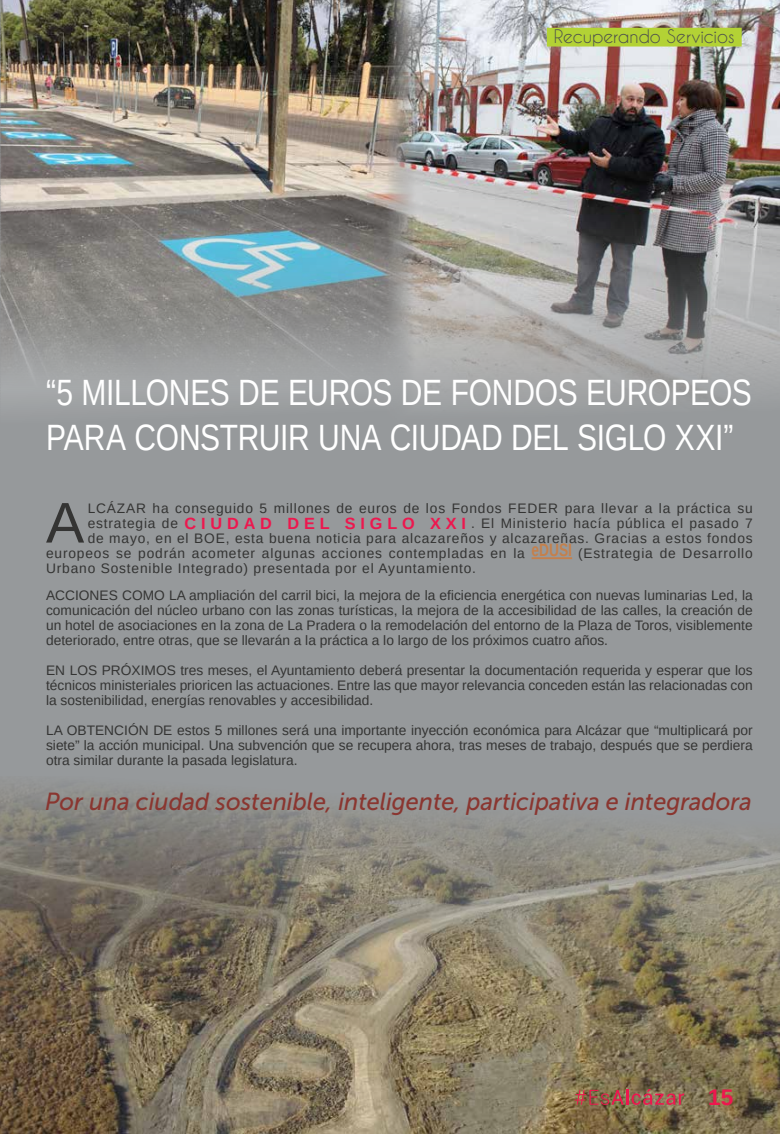
<style>
.page{position:relative;width:780px;height:1134px;background:#96999b}
.page>*{position:absolute;margin:0;border:0;box-sizing:border-box;transform-origin:0 0}
.t1{font:57.38px "Arimo";color:#343433}
.t2{font:36.62px "Arimo";color:#fff;scale:.82 1}
.t3{font:italic 24.62px "Museo Sans 500";color:#8a3630;scale:.96 1}
.t4{font:700 22.5px "Arimo";color:#ed174e}
.t5{font:17.5px "Caviar Dreams";letter-spacing:-.01em;color:#4b4d4d}
.t6{font:13.75px/15px "Arimo";letter-spacing:.06em;color:#343433;text-align:justify}
.t7{font:13.75px "Arimo";color:#343433}
.s1{font-weight:700;font-size:16.25px;color:#ed174e}
.s2{font-weight:700;font-size:17.88px;color:#c4804c}
</style>
<div class="page">
<img style="left:420px;top:0;width:360px;height:402px">
<img style="left:1px;top:0;width:419px;height:403px">
<div style="left:547px;top:28px;width:194px;height:19px;background:#b3d235"></div>
<img style="left:1px;top:784px;width:779px;height:350px">
<hr style="left:531px;top:557px;width:41px;height:2px;background:#c4804c">
<svg style="left:574px;top:1089px;width:110px;height:16px;background:#9e5c4f"></svg>
<p class="t5" style="left:554px;top:26px;width:182px">Recuperando Servicios</p>
<h2 class="t2" style="left:46px;top:369px;width:67px">“5 millones</h2>
<h2 class="t2" style="left:238px;top:369px;width:87px">de euros</h2>
<h2 class="t2" style="left:401px;top:369px;width:87px">de fondos</h2>
<h2 class="t2" style="left:586px;top:369px;width:26px">europeos</h2>
<h2 class="t2" style="left:46px;top:414px;width:25px">para</h2>
<h2 class="t2" style="left:135px;top:414px;width:25px">construir</h2>
<h2 class="t2" style="left:318px;top:414px;width:26px">una</h2>
<h2 class="t2" style="left:390px;top:414px;width:24px">ciudad</h2>
<h2 class="t2" style="left:511px;top:414px;width:23px">del</h2>
<h2 class="t2" style="left:577px;top:414px;width:23px">siglo</h2>
<h2 class="t2" style="left:674px;top:414px;width:73px">xxI”</h2>
<h1 class="t1" style="left:46px;top:486px;width:40px">A</h1>
<p class="t6" style="left:88px;top:500px;width:666px">LCÁZAR ha conseguido 5 millones de euros de los Fondos FEDER para llevar a la práctica su</p>
<p class="t6" style="left:88px;top:515px;width:666px">estrategia de <span class="s1">C I U D A D D E L S I G L O X X I</span> . El Ministerio hacía pública el pasado 7</p>
<p class="t6" style="left:88px;top:530px;width:666px">de mayo, en el BOE, esta buena noticia para alcazareños y alcazareñas. Gracias a estos fondos</p>
<p class="t6" style="left:46px;top:545px;width:708px">europeos se podrán acometer algunas acciones contempladas en la <span class="s2">eDUSI</span> (Estrategia de Desarrollo</p>
<p class="t6" style="left:46px;top:560px;width:431px">Urbano Sostenible Integrado) presentada por el Ayuntamiento.</p>
<p class="t7" style="left:46px;top:587px;width:88px">ACCIONES como</p>
<p class="t6" style="left:46px;top:588px;width:708px;text-indent:123px">la ampliación del carril bici, la mejora de la eficiencia energética con nuevas luminarias Led, la comunicación del núcleo urbano con las zonas turísticas, la mejora de la accesibilidad de las calles, la creación de un hotel de asociaciones en la zona de La Pradera o la remodelación del entorno de la Plaza de Toros, visiblemente deteriorado, entre otras, que se llevarán a la práctica a lo largo de los próximos cuatro años.</p>
<p class="t6" style="left:46px;top:663px;width:34px">en los</p>
<p class="t6" style="left:102px;top:663px;width:40px">próximos</p>
<p class="t6" style="left:46px;top:663px;width:708px;text-indent:134px">tres meses, el Ayuntamiento deberá presentar la documentación requerida y esperar que los técnicos ministeriales prioricen las actuaciones. Entre las que mayor relevancia conceden están las relacionadas con la sostenibilidad, energías renovables y accesibilidad.</p>
<p class="t6" style="left:46px;top:723px;width:50px">la obtenci</p>
<p class="t6" style="left:46px;top:723px;width:708px;text-indent:82px">ón de estos 5 millones será una importante inyección económica para Alcázar que “multiplicará por siete” la acción municipal. Una subvención que se recupera ahora, tras meses de trabajo, después que se perdiera otra similar durante la pasada legislatura.</p>
<h3 class="t3" style="left:45px;top:788px;width:737px">Por una ciudad sostenible, inteligente, participativa e integradora</h3>
<h3 class="t4" style="left:708px;top:1082px;width:27px">15</h3>
</div>
